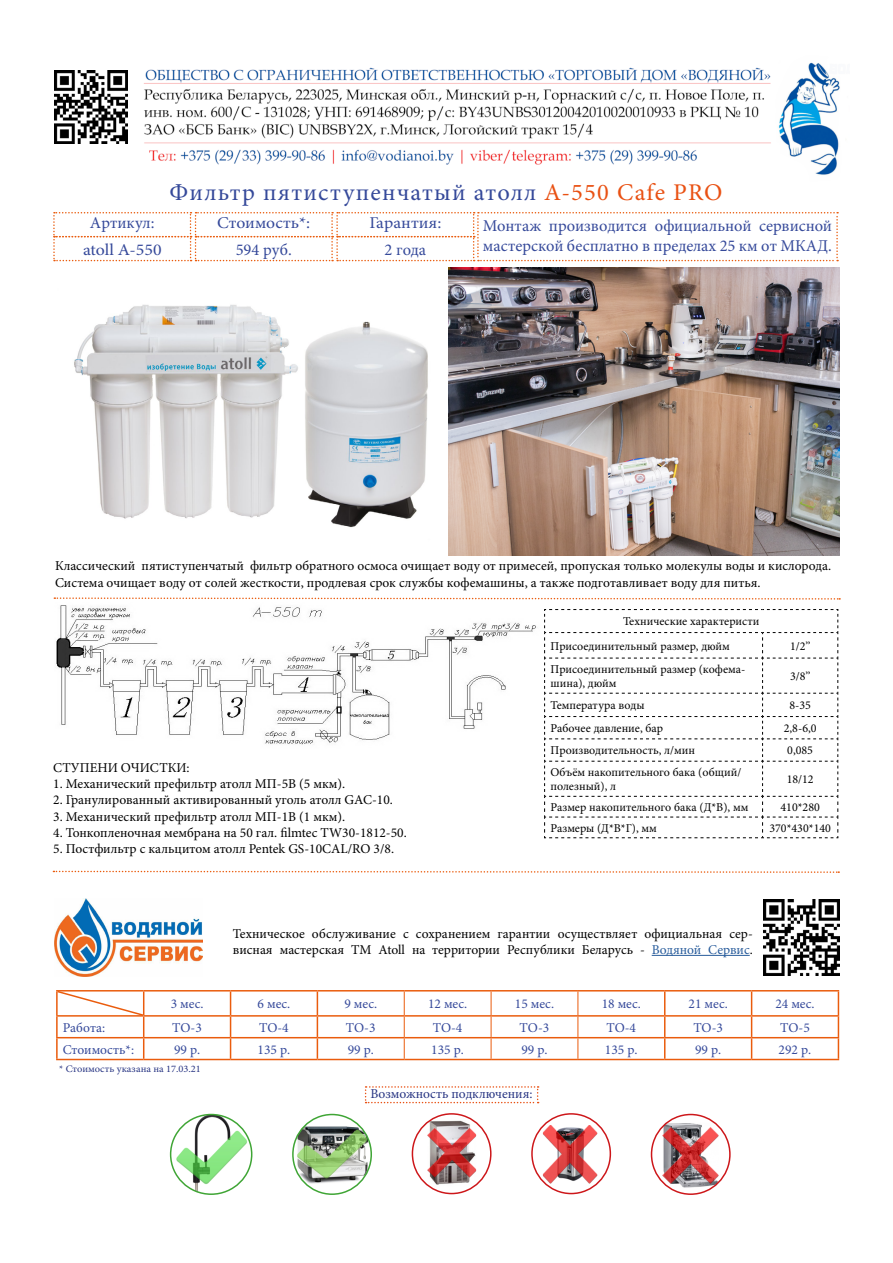
<style>
.page{position:relative;width:893px;height:1263px;background:#fff}
.page>*{position:absolute;margin:0;border:0;box-sizing:border-box;transform-origin:0 0}
.t1{font:24px "Minion Pro";letter-spacing:.05em;color:#35499a}
.t2{font:16.5px/19.8px "Minion Pro";color:#35499a}
.t3{font:16.5px/26.8px "Minion Pro";color:#35499a;text-align:center;scale:1.07 1}
.t4{font:13.5px/16.2px "Minion Pro";color:#000}
.t5{font:13.5px "Minion Pro";color:#35499a}
.t6{font:13.5px "Minion Pro";color:#283583}
.t7{font:12px/14.4px "Minion Pro";color:#000}
.t8{font:10.05px "Minion Pro";color:#283583;scale:1.05 1}
.s1{color:#e95113}
.s2{color:#275b9b}
</style>
<div class="page">
<img style="left:56px;top:605px;width:480px;height:140px">
<img style="left:144px;top:62px;width:696px;height:113px">
<img style="left:54px;top:70px;width:73px;height:73px">
<svg style="left:53px;top:212px;width:785px;height:49px"></svg>
<img style="left:74px;top:304px;width:354px;height:224px">
<img style="left:449px;top:268px;width:390px;height:288px">
<hr style="left:652px;top:955px;width:98px;height:1px;background:#275b9b">
<img style="left:763px;top:900px;width:76px;height:76px">
<img style="left:55px;top:898px;width:148px;height:78px">
<svg style="left:54px;top:597px;width:786px;height:3px"></svg>
<svg style="left:230px;top:991px;width:1px;height:68px"></svg>
<svg style="left:317px;top:991px;width:1px;height:68px"></svg>
<svg style="left:664px;top:991px;width:1px;height:68px"></svg>
<svg style="left:751px;top:991px;width:1px;height:68px"></svg>
<svg style="left:404px;top:991px;width:1px;height:68px"></svg>
<svg style="left:491px;top:991px;width:1px;height:68px"></svg>
<svg style="left:578px;top:991px;width:1px;height:68px"></svg>
<hr style="left:56px;top:1038px;width:2px;height:21px;background:#ea5c0d">
<hr style="left:56px;top:1059px;width:88px;height:1px;background:#ea5c0d">
<hr style="left:144px;top:1059px;width:87px;height:1px;background:#ea5c0d">
<hr style="left:231px;top:1059px;width:86px;height:1px;background:#ea5c0d">
<hr style="left:317px;top:1059px;width:87px;height:1px;background:#ea5c0d">
<hr style="left:404px;top:1059px;width:87px;height:1px;background:#ea5c0d">
<hr style="left:491px;top:1059px;width:87px;height:1px;background:#ea5c0d">
<hr style="left:578px;top:1059px;width:87px;height:1px;background:#ea5c0d">
<hr style="left:665px;top:1059px;width:87px;height:1px;background:#ea5c0d">
<hr style="left:752px;top:1059px;width:87px;height:1px;background:#ea5c0d">
<hr style="left:56px;top:990px;width:88px;height:1px;background:#ea5c0d">
<hr style="left:56px;top:991px;width:2px;height:24px;background:#ea5c0d">
<hr style="left:144px;top:990px;width:87px;height:1px;background:#ea5c0d">
<hr style="left:231px;top:990px;width:86px;height:1px;background:#ea5c0d">
<hr style="left:317px;top:990px;width:87px;height:1px;background:#ea5c0d">
<hr style="left:404px;top:990px;width:87px;height:1px;background:#ea5c0d">
<hr style="left:491px;top:990px;width:87px;height:1px;background:#ea5c0d">
<hr style="left:578px;top:990px;width:87px;height:1px;background:#ea5c0d">
<hr style="left:665px;top:990px;width:87px;height:1px;background:#ea5c0d">
<hr style="left:752px;top:990px;width:87px;height:1px;background:#ea5c0d">
<hr style="left:56px;top:1015px;width:88px;height:1px;background:#ea5c0d">
<hr style="left:144px;top:1015px;width:87px;height:1px;background:#ea5c0d">
<hr style="left:231px;top:1015px;width:86px;height:1px;background:#ea5c0d">
<hr style="left:317px;top:1015px;width:87px;height:1px;background:#ea5c0d">
<hr style="left:404px;top:1015px;width:87px;height:1px;background:#ea5c0d">
<hr style="left:491px;top:1015px;width:87px;height:1px;background:#ea5c0d">
<hr style="left:578px;top:1015px;width:87px;height:1px;background:#ea5c0d">
<hr style="left:665px;top:1015px;width:87px;height:1px;background:#ea5c0d">
<hr style="left:752px;top:1015px;width:87px;height:1px;background:#ea5c0d">
<hr style="left:56px;top:1016px;width:2px;height:21px;background:#ea5c0d">
<svg style="left:838px;top:991px;width:1px;height:68px"></svg>
<hr style="left:56px;top:1037px;width:88px;height:1px;background:#ea5c0d">
<hr style="left:144px;top:1037px;width:87px;height:1px;background:#ea5c0d">
<hr style="left:231px;top:1037px;width:86px;height:1px;background:#ea5c0d">
<hr style="left:317px;top:1037px;width:87px;height:1px;background:#ea5c0d">
<hr style="left:404px;top:1037px;width:87px;height:1px;background:#ea5c0d">
<hr style="left:491px;top:1037px;width:87px;height:1px;background:#ea5c0d">
<hr style="left:578px;top:1037px;width:87px;height:1px;background:#ea5c0d">
<hr style="left:665px;top:1037px;width:87px;height:1px;background:#ea5c0d">
<hr style="left:752px;top:1037px;width:87px;height:1px;background:#ea5c0d">
<svg style="left:58px;top:991px;width:86px;height:68px"></svg>
<svg style="left:544px;top:609px;width:295px;height:229px"></svg>
<svg style="left:53px;top:870px;width:786px;height:3px"></svg>
<img style="left:171px;top:1114px;width:81px;height:80px">
<div style="left:170px;top:1114px;width:82px;height:81px;border:2px solid #3fa535;border-radius:50%"></div>
<img style="left:293px;top:1124px;width:78px;height:61px">
<div style="left:292px;top:1114px;width:80px;height:81px;border:2px solid #3fa535;border-radius:50%"></div>
<img style="left:427px;top:1119px;width:49px;height:68px">
<div style="left:412px;top:1113px;width:80px;height:81px;border:2px solid #cd171a;border-radius:50%"></div>
<img style="left:543px;top:1125px;width:54px;height:59px">
<div style="left:531px;top:1113px;width:80px;height:81px;border:2px solid #cd171a;border-radius:50%"></div>
<img style="left:662px;top:1122px;width:57px;height:67px">
<div style="left:651px;top:1114px;width:80px;height:81px;border:2px solid #cd171a;border-radius:50%"></div>
<svg style="left:365px;top:1086px;width:174px;height:17px"></svg>
<h1 class="t1" style="left:170px;top:176px;width:554px">Фильтр пятиступенчатый атолл <span class="s1">A-550 Cafe PRO</span></h1>
<p class="t2" style="left:483px;top:216px;width:351px">Монтаж производится официальной сервисной мастерской бесплатно в пределах 25 км от МКАД.</p>
<p class="t2" style="left:83px;top:210px;width:80px;line-height:26.8px;text-align:center">Артикул: atoll A-550</p>
<p class="t3" style="left:369px;top:210px;width:69px">Гарантия:<br>2 года</p>
<p class="t3" style="left:217px;top:210px;width:88px">Стоимость*:<br>594 руб.</p>
<p class="t4" style="left:55px;top:558px;width:778px">Классический пятиступенчатый фильтр обратного осмоса очищает воду от примесей, пропуская только молекулы воды и кислорода.<br>Система очищает воду от солей жесткости, продлевая срок службы кофемашины, а также подготавливает воду для питья.</p>
<p class="t4" style="left:53px;top:760px;width:138px">СТУПЕНИ ОЧИСТКИ:</p>
<p class="t4" style="left:53px;top:776px;width:293px">1. Механический префильтр атолл МП-5В (5 мкм).</p>
<p class="t4" style="left:53px;top:792px;width:341px">2. Гранулированный активированный уголь атолл GAC-10.</p>
<p class="t4" style="left:53px;top:808px;width:293px">3. Механический префильтр атолл МП-1В (1 мкм).</p>
<p class="t4" style="left:53px;top:824px;width:355px">4. Тонкопленочная мембрана на 50 гал. filmtec TW30-1812-50.</p>
<p class="t4" style="left:53px;top:841px;width:342px">5. Постфильтр с кальцитом атолл Pentek GS-10CAL/RO 3/8.</p>
<p class="t7" style="left:551px;top:609px;width:210px;line-height:24.3px;text-indent:72px">Технические характеристи<br>Присоединительный размер, дюйм</p>
<p class="t7" style="left:790px;top:639px;width:22px">1/2’’</p>
<p class="t7" style="left:551px;top:662px;width:196px">Присоединительный размер (кофема&shy;шина), дюйм</p>
<p class="t7" style="left:790px;top:669px;width:22px">3/8’’</p>
<p class="t7" style="left:551px;top:698px;width:95px">Температура воды</p>
<p class="t7" style="left:789px;top:698px;width:23px">8-35</p>
<p class="t7" style="left:551px;top:721px;width:114px">Рабочее давление, бар</p>
<p class="t7" style="left:784px;top:721px;width:34px">2,8-6,0</p>
<p class="t7" style="left:551px;top:743px;width:146px">Производительность, л/мин</p>
<p class="t7" style="left:787px;top:743px;width:27px">0,085</p>
<p class="t7" style="left:551px;top:765px;width:192px">Объём накопительного бака (общий/ полезный), л</p>
<p class="t7" style="left:787px;top:772px;width:29px">18/12</p>
<p class="t7" style="left:551px;top:800px;width:199px">Размер накопительного бака (Д*В), мм</p>
<p class="t7" style="left:780px;top:800px;width:41px">410*280</p>
<p class="t7" style="left:551px;top:821px;width:108px">Размеры (Д*В*Г), мм</p>
<p class="t7" style="left:769px;top:821px;width:63px">370*430*140</p>
<p class="t4" style="left:233px;top:925px;width:521px">Техническое обслуживание с сохранением гарантии осуществляет официальная сер&shy;висная мастерская ТМ Atoll на территории Республики Беларусь - <span class="s2">Водяной Сервис</span>.</p>
<p class="t5" style="left:171px;top:995px;width:34px">3 мес.</p>
<p class="t5" style="left:258px;top:995px;width:34px">6 мес.</p>
<p class="t5" style="left:344px;top:995px;width:34px">9 мес.</p>
<p class="t5" style="left:428px;top:995px;width:41px">12 мес.</p>
<p class="t5" style="left:515px;top:995px;width:41px">15 мес.</p>
<p class="t5" style="left:602px;top:995px;width:41px">18 мес.</p>
<p class="t5" style="left:689px;top:995px;width:41px">21 мес.</p>
<p class="t5" style="left:775px;top:995px;width:41px">24 мес.</p>
<p class="t5" style="left:63px;top:1018px;width:44px">Работа:</p>
<p class="t5" style="left:172px;top:1018px;width:31px">ТО-3</p>
<p class="t5" style="left:259px;top:1018px;width:31px">ТО-4</p>
<p class="t5" style="left:346px;top:1018px;width:31px">ТО-3</p>
<p class="t5" style="left:433px;top:1018px;width:31px">ТО-4</p>
<p class="t5" style="left:520px;top:1018px;width:31px">ТО-3</p>
<p class="t5" style="left:606px;top:1018px;width:31px">ТО-4</p>
<p class="t5" style="left:693px;top:1018px;width:31px">ТО-3</p>
<p class="t5" style="left:780px;top:1018px;width:31px">ТО-5</p>
<p class="t5" style="left:63px;top:1040px;width:73px">Стоимость*:</p>
<p class="t5" style="left:174px;top:1040px;width:28px">99 р.</p>
<p class="t5" style="left:258px;top:1040px;width:34px">135 р.</p>
<p class="t5" style="left:348px;top:1040px;width:28px">99 р.</p>
<p class="t5" style="left:431px;top:1040px;width:34px">135 р.</p>
<p class="t5" style="left:521px;top:1040px;width:28px">99 р.</p>
<p class="t5" style="left:605px;top:1040px;width:34px">135 р.</p>
<p class="t5" style="left:695px;top:1040px;width:28px">99 р.</p>
<p class="t5" style="left:779px;top:1040px;width:34px">292 р.</p>
<p class="t8" style="left:59px;top:1062px;width:137px">* Стоимость указана на 17.03.21</p>
<p class="t6" style="left:371px;top:1084px;width:163px">Возможность подключения:</p>
</div>
